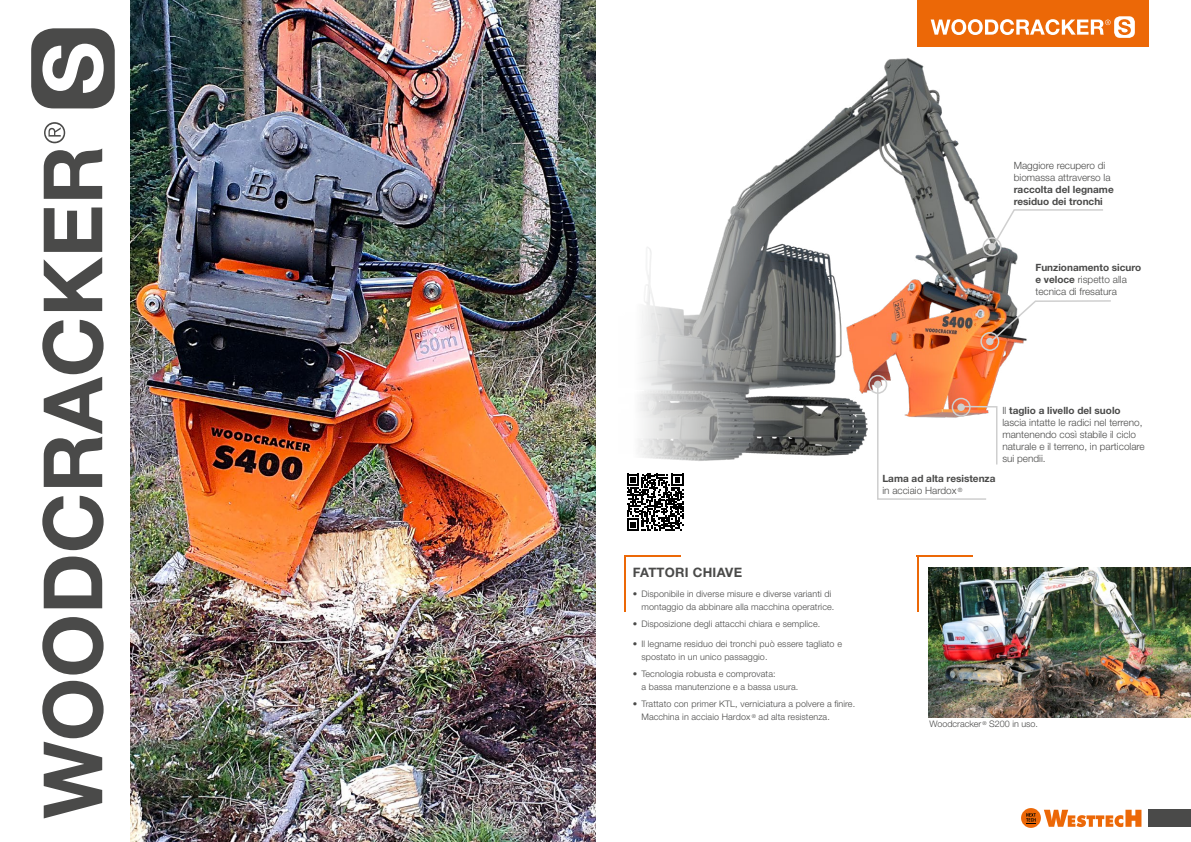
<style>
.page{position:relative;width:1191px;height:842px;background:#fff}
.page>*{position:absolute;margin:0;border:0;box-sizing:border-box;transform-origin:0 0}
.t1{font:700 13px "Helvetica Neue LT Pro";letter-spacing:.02em;color:#4a4a49}
.t2{font:300 10px/12px "Helvetica Neue LT Pro";color:#4a4a49}
.t3{font:700 10px/12px "Helvetica Neue LT Pro";color:#4a4a49}
.t4{font:300 9px/13px "Helvetica Neue LT Pro";letter-spacing:.01em;color:#4a4a49}
.s1{font-weight:700}
.s2{font-weight:300}
</style>
<div class="page">
<div style="left:916px;top:0;width:232px;height:47px;background:#ec6807"></div>
<svg style="left:1044px;top:810px;width:97px;height:17px"></svg>
<div style="left:1021px;top:808px;width:20px;height:20px;background:#ec6807;border-radius:50%"></div>
<svg style="left:1026px;top:813px;width:9px;height:11px"></svg>
<div style="left:1148px;top:810px;width:43px;height:17px;background:#4a4a49"></div>
<img style="left:130px;top:0;width:465px;height:842px">
<svg style="left:31px;top:28px;width:84px;height:80px"></svg>
<svg style="left:42px;top:122px;width:62px;height:696px"></svg>
<img style="left:638px;top:58px;width:380px;height:403px">
<hr style="left:624px;top:555px;width:2px;height:57px;background:#ec6807">
<hr style="left:624px;top:555px;width:56px;height:2px;background:#ec6807">
<svg style="left:627px;top:473px;width:57px;height:58px"></svg>
<svg style="left:627px;top:474px;width:56px;height:56px"></svg>
<svg style="left:930px;top:16px;width:204px;height:22px"></svg>
<div style="left:982px;top:237px;width:19px;height:19px;border:2px solid #cfcfcf;border-radius:50%"></div>
<svg style="left:988px;top:243px;width:7px;height:8px"></svg>
<svg style="left:990px;top:208px;width:113px;height:42px"></svg>
<div style="left:980px;top:332px;width:19px;height:19px;border:2px solid #cfcfcf;border-radius:50%"></div>
<div style="left:986px;top:338px;width:7px;height:7px;background:#cfcfcf;border-radius:50%"></div>
<img style="left:988px;top:299px;width:123px;height:45px">
<hr style="left:916px;top:555px;width:2px;height:57px;background:#ec6807">
<hr style="left:916px;top:555px;width:57px;height:2px;background:#ec6807">
<img style="left:928px;top:567px;width:263px;height:150px">
<div style="left:868px;top:375px;width:19px;height:19px;border:2px solid #cfcfcf;border-radius:50%"></div>
<div style="left:874px;top:381px;width:7px;height:7px;background:#cfcfcf;border-radius:50%"></div>
<svg style="left:876px;top:383px;width:122px;height:117px"></svg>
<p class="t2" style="left:1013px;top:159px;width:98px">Maggiore recupero di biomassa attraverso la</p>
<p class="t3" style="left:1013px;top:183px;width:101px">raccolta del legname residuo dei tronchi</p>
<p class="t2" style="left:1035px;top:261px;width:107px"><span class="s1">Funzionamento sicuro e veloce</span> rispetto alla tecnica di fresatura</p>
<p class="t2" style="left:1002px;top:404px;width:144px">Il <span class="s1">taglio a livello del suolo </span>lascia intatte le radici nel terreno, mantenendo così stabile il ciclo naturale e il terreno, in particolare sui pendii.</p>
<p class="t3" style="left:882px;top:472px;width:115px">Lama ad alta resistenza <span class="s2">in acciaio Hardox</span> <sup>®</sup></p>
<h1 class="t1" style="left:633px;top:564px;width:111px">FATTORI CHIAVE</h1>
<p class="t4" style="left:641px;top:587px;width:194px;text-indent:-9px">• Disponibile in diverse misure e diverse varianti di montaggio da abbinare alla macchina operatrice.</p>
<p class="t4" style="left:633px;top:617px;width:189px">• Disposizione degli attacchi chiara e semplice.</p>
<p class="t4" style="left:641px;top:637px;width:202px;text-indent:-9px">• Il legname residuo dei tronchi può essere tagliato e spostato in un unico passaggio.</p>
<p class="t4" style="left:641px;top:667px;width:158px;text-indent:-9px">• Tecnologia robusta e comprovata:<br>a bassa manutenzione e a bassa usura.</p>
<p class="t4" style="left:641px;top:697px;width:215px;text-indent:-9px">• Trattato con primer KTL, verniciatura a polvere a finire.<br>Macchina in acciaio Hardox <sup>®</sup> ad alta resistenza.</p>
<p class="t4" style="left:929px;top:717px;width:110px">Woodcracker <sup>®</sup> S200 in uso.</p>
</div>
